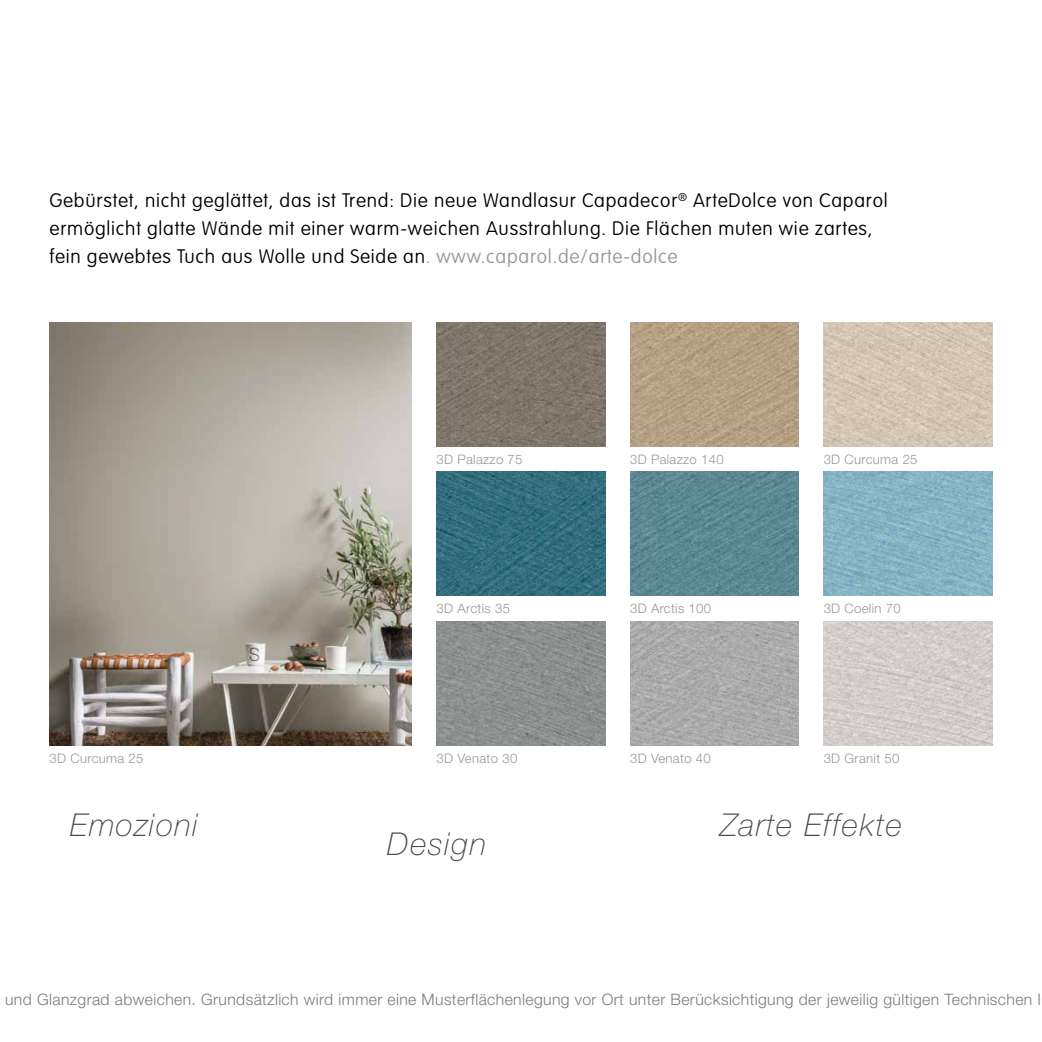
<style>
.page{position:relative;width:1042px;height:1042px;background:#fff}
.page>*{position:absolute;margin:0;border:0;box-sizing:border-box;transform-origin:0 0}
.t1{font:italic 100 31.5px "Helvetica Neue LT";letter-spacing:.05em;color:#494948}
.t2{font:100 19.25px/28px "VAG Rounded LT";letter-spacing:.04em;color:#000}
.t3{font:300 15.75px "Helvetica Neue LT";letter-spacing:.025em;color:#7b7b7a}
.t4{font:300 13.12px "Helvetica Neue LT";letter-spacing:.025em;color:#989795}
.s1{color:#989795}
</style>
<div class="page">
<img style="left:437px;top:322px;width:168px;height:124px">
<img style="left:437px;top:471px;width:168px;height:124px">
<img style="left:437px;top:621px;width:168px;height:124px">
<img style="left:630px;top:322px;width:169px;height:124px">
<img style="left:630px;top:471px;width:169px;height:124px">
<img style="left:630px;top:621px;width:169px;height:124px">
<img style="left:823px;top:471px;width:169px;height:124px">
<img style="left:823px;top:621px;width:169px;height:124px">
<img style="left:823px;top:322px;width:169px;height:124px">
<img style="left:50px;top:322px;width:362px;height:423px">
<p class="t2" style="left:50px;top:187px;width:839px">Gebürstet, nicht geglättet, das ist Trend: Die neue Wandlasur Capadecor<sup>®</sup> ArteDolce von Caparol ermöglicht glatte Wände mit einer warm-weichen Ausstrahlung. Die Flächen muten wie zartes, fein gewebtes Tuch aus Wolle und Seide an<span class="s1">. www.caparol.de/arte-dolce</span></p>
<p class="t4" style="left:437px;top:451px;width:87px">3D Palazzo 75</p>
<p class="t4" style="left:630px;top:451px;width:95px">3D Palazzo 140</p>
<p class="t4" style="left:823px;top:451px;width:95px">3D Curcuma 25</p>
<p class="t4" style="left:50px;top:750px;width:95px">3D Curcuma 25</p>
<p class="t4" style="left:437px;top:600px;width:75px">3D Arctis 35</p>
<p class="t4" style="left:630px;top:600px;width:83px">3D Arctis 100</p>
<p class="t4" style="left:823px;top:600px;width:79px">3D Coelin 70</p>
<p class="t4" style="left:437px;top:750px;width:82px">3D Venato 30</p>
<p class="t4" style="left:630px;top:750px;width:82px">3D Venato 40</p>
<p class="t4" style="left:823px;top:750px;width:77px">3D Granit 50</p>
<h1 class="t1" style="left:70px;top:807px;width:129px">Emozioni</h1>
<h1 class="t1" style="left:720px;top:807px;width:183px">Zarte Effekte</h1>
<h1 class="t1" style="left:387px;top:825px;width:100px">Design</h1>
<p class="t3" style="left:5px;top:989px;width:1037px">und Glanzgrad abweichen. Grundsätzlich wird immer eine Musterflächenlegung vor Ort unter Berücksichtigung der jeweilig gültigen Technischen I</p>
</div>
